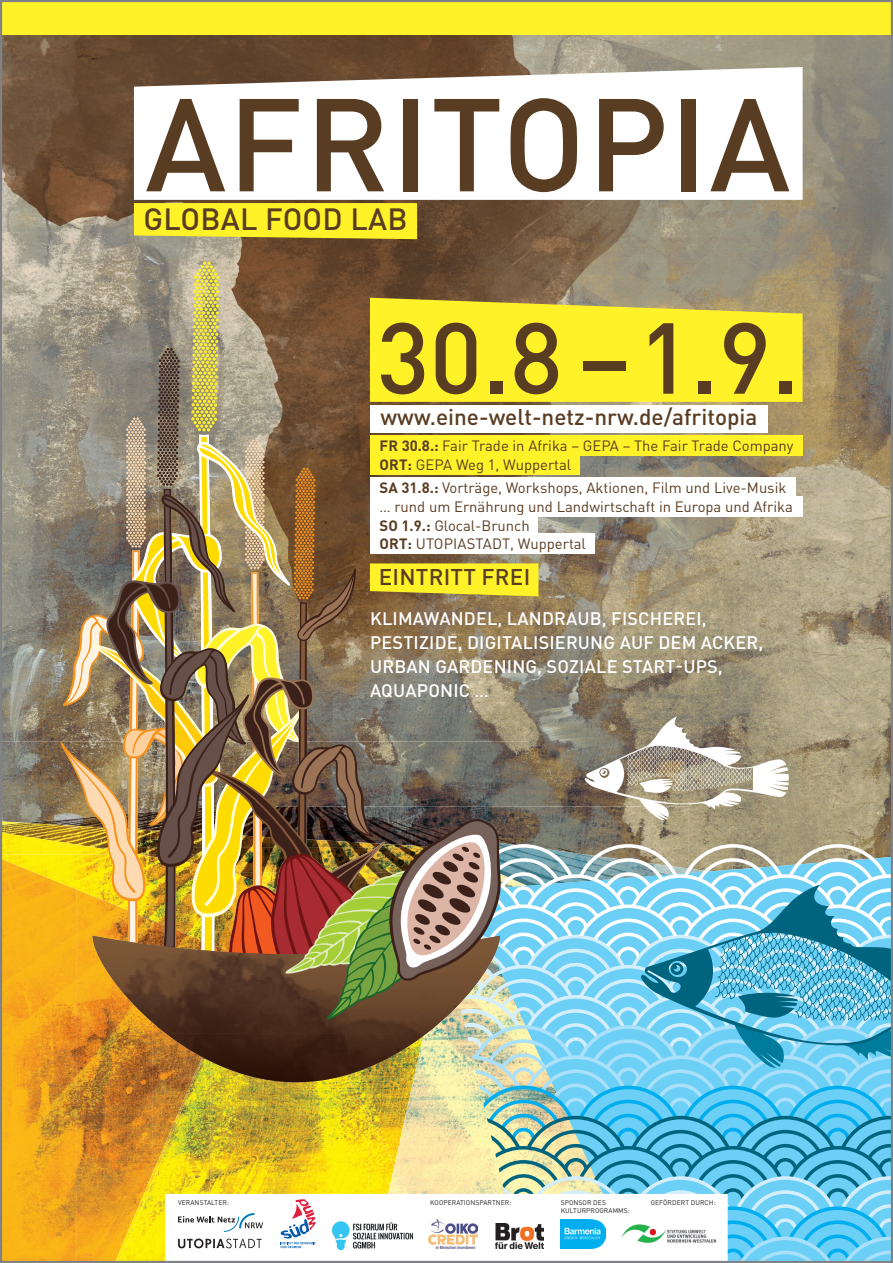
<style>
.page{position:relative;width:893px;height:1263px;background:#fff}
.page>*{position:absolute;margin:0;border:0;box-sizing:border-box;transform-origin:0 0}
.t1{font:500 129.75px "DIN Pro";letter-spacing:.01em;color:#593d23}
.t2{font:500 99px "DIN Pro";color:#593d23}
.t3{font:500 30.38px "DIN Pro";letter-spacing:.01em;color:#593d23}
.t4{font:500 22.5px "DIN Pro";color:#593d23}
.t5{font:500 18px/24px "DIN Pro";letter-spacing:.01em;color:#fff}
.t6{font:14.85px/18.6px "DIN Pro";color:#593d23}
.t7{font:6.75px/8px "DIN Pro";letter-spacing:.01em;color:#231f20}
.s1{font-weight:700}
</style>
<div class="page">
<img style="left:3px;top:35px;width:887px;height:786px">
<img style="left:3px;top:35px;width:790px;height:707px">
<img style="left:25px;top:806px;width:35px;height:17px">
<img style="left:3px;top:821px;width:22px;height:2px">
<img style="left:3px;top:823px;width:57px;height:9px">
<img style="left:3px;top:832px;width:57px;height:23px">
<img style="left:3px;top:855px;width:57px;height:4px">
<img style="left:3px;top:859px;width:57px;height:401px">
<div style="left:0;top:0;width:893px;height:35px;background:#fff229"></div>
<svg style="left:134px;top:203px;width:283px;height:36px"></svg>
<svg style="left:134px;top:67px;width:669px;height:133px"></svg>
<img style="left:60px;top:262px;width:830px;height:998px">
<img style="left:621px;top:1224px;width:94px;height:19px">
<img style="left:561px;top:1219px;width:45px;height:29px">
<h1 class="t1" style="left:145px;top:56px;width:647px">AFRITOPIA</h1>
<h3 class="t3" style="left:144px;top:198px;width:265px">GLOBAL FOOD LAB</h3>
<h2 class="t2" style="left:377px;top:291px;width:423px">30.8 – 1.9.</h2>
<h3 class="t4" style="left:381px;top:402px;width:378px">www.eine-welt-netz-nrw.de/afritopia</h3>
<p class="t6" style="left:380px;top:436px;width:415px"><span class="s1">FR 30.8.:</span> Fair Trade in Afrika – GEPA – The Fair Trade Company<br><span class="s1">ORT:</span> GEPA Weg 1, Wuppertal</p>
<p class="t6" style="left:379px;top:478px;width:415px"><span class="s1">SA 31.8.:</span> Vorträge, Workshops, Aktionen, Film und Live-Musik … rund um Ernährung und Landwirtschaft in Europa und Afrika <span class="s1">SO 1.9.:</span> Glocal-Brunch<br><span class="s1">ORT:</span> UTOPIASTADT, Wuppertal</p>
<h3 class="t4" style="left:379px;top:562px;width:153px">EINTRITT FREI</h3>
<p class="t5" style="left:370px;top:606px;width:395px">KLIMAWANDEL, LANDRAUB, FISCHEREI,<br>PESTIZIDE, DIGITALISIERUNG AUF DEM ACKER,<br>URBAN GARDENING, SOZIALE START-UPS,<br>AQUAPONIC …</p>
<p class="t7" style="left:178px;top:1198px;width:52px">VERANSTALTER:</p>
<p class="t7" style="left:430px;top:1198px;width:83px">KOOPERATIONSPARTNER:</p>
<p class="t7" style="left:651px;top:1198px;width:66px">GEFÖRDERT DURCH:</p>
<p class="t7" style="left:561px;top:1198px;width:71px">SPONSOR DES<br>KULTURPROGRAMMS:</p>
</div>
